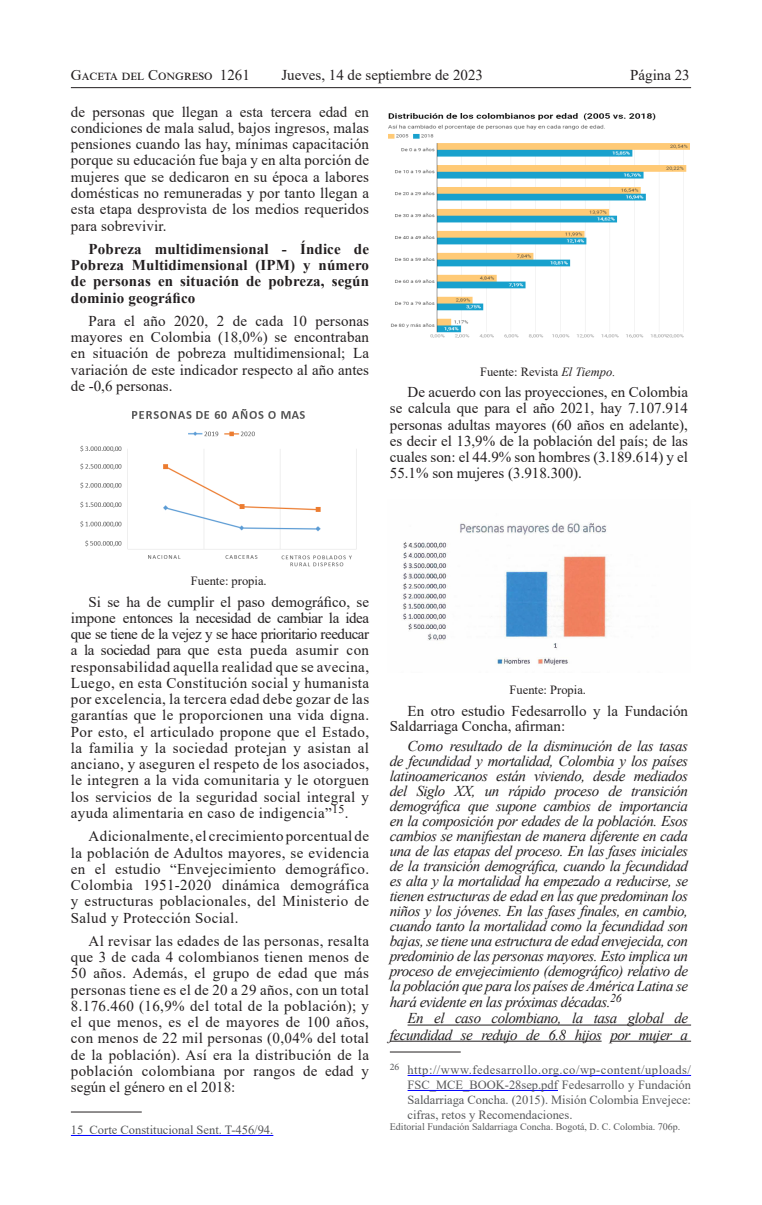
<style>
.page{position:relative;width:762px;height:1205px;background:#fff}
.page>*{position:absolute;margin:0;border:0;box-sizing:border-box;transform-origin:0 0}
.Párrafos{font:15px/16.2px "Times New Roman";letter-spacing:.01em;color:#231f20;text-align:justify}
.Párrafos-2{font:italic 15px/15.1px "Times New Roman";letter-spacing:-.03em;color:#231f20;text-align:justify}
.Párrafos-3{font:700 15px/16.2px "Times New Roman";letter-spacing:.01em;color:#231f20;text-align:justify}
.Pies_de_páginas{font:12.5px/15px "Times New Roman";color:#57585a;text-align:justify}
.Párrafos-4{font:12.5px "Times New Roman";color:#231f20}
.Pies_de_páginas-2{font:10px "Times New Roman";color:#57585a}
.s1{font-style:italic}
</style>
<div class="page">
<hr style="left:71px;top:87px;width:620px;height:1px;background:#231f20">
<img style="left:80px;top:409px;width:277px;height:158px">
<hr style="left:71px;top:1111px;width:71px;height:1px;background:#231f20">
<hr style="left:71px;top:1135px;width:202px;height:1px;background:#00f">
<hr style="left:407px;top:1024px;width:284px;height:1px;background:#231f20">
<hr style="left:390px;top:1041px;width:211px;height:1px;background:#231f20">
<hr style="left:610px;top:1041px;width:81px;height:1px;background:#231f20">
<img style="left:388px;top:113px;width:301px;height:225px">
<img style="left:403px;top:522px;width:206px;height:143px">
<hr style="left:390px;top:1051px;width:71px;height:1px;background:#231f20">
<hr style="left:407px;top:1075px;width:284px;height:1px;background:#00f">
<hr style="left:407px;top:1090px;width:151px;height:1px;background:#00f">
<p class="Párrafos" style="left:71px;top:67px;width:180px">Gaceta del Congreso 1261</p>
<p class="Párrafos" style="left:281px;top:67px;width:203px">Jueves, 14 de septiembre de 2023</p>
<p class="Párrafos" style="left:630px;top:67px;width:61px">Página 23</p>
<p class="Párrafos" style="left:71px;top:103px;width:300px">de personas que llegan a esta tercera edad en condiciones de mala salud, bajos ingresos, malas pensiones cuando las hay, mínimas capacitación porque su educación fue baja y en alta porción de mujeres que se dedicaron en su época a labores domésticas no remuneradas y por tanto llegan a esta etapa desprovista de los medios requeridos para sobrevivir.</p>
<p class="Párrafos-3" style="left:71px;top:240px;width:300px;text-indent:18px">Pobreza multidimensional - Índice de Pobreza Multidimensional (IPM) y número de personas en situación de pobreza, según dominio geográfico</p>
<p class="Párrafos" style="left:71px;top:312px;width:300px;text-indent:18px">Para el año 2020, 2 de cada 10 personas mayores en Colombia (18,0%) se encontraban en situación de pobreza multidimensional; La variación de este indicador respecto al año antes de -0,6 personas.</p>
<p class="Párrafos-4" style="left:480px;top:362px;width:137px">Fuente: Revista <span class="s1">El Tiempo.</span></p>
<p class="Párrafos" style="left:390px;top:383px;width:300px;text-indent:18px">De acuerdo con las proyecciones, en Colombia se calcula que para el año 2021, hay 7.107.914 personas adultas mayores (60 años en adelante), es decir el 13,9% de la población del país; de las cuales son: el 44.9% son hombres (3.189.614) y el 55.1% son mujeres (3.918.300).</p>
<p class="Párrafos-4" style="left:191px;top:572px;width:77px">Fuente: propia.</p>
<p class="Párrafos" style="left:71px;top:593px;width:300px;text-indent:18px">Si se ha de cumplir el paso demográfico, se impone entonces la necesidad de cambiar la idea que se tiene de la vejez y se hace prioritario reeducar a la sociedad para que esta pueda asumir con responsabilidad aquella realidad que se avecina, Luego, en esta Constitución social y humanista por excelencia, la tercera edad debe gozar de las garantías que le proporcionen una vida digna.<br>Por esto, el articulado propone que el Estado, la familia y la sociedad protejan y asistan al anciano, y aseguren el respeto de los asociados, le integren a la vida comunitaria y le otorguen los servicios de la seguridad social integral y ayuda alimentaria en caso de indigencia”<sup>15</sup>.</p>
<p class="Párrafos" style="left:71px;top:827px;width:300px;text-indent:18px">Adicionalmente, el crecimiento porcentual de la población de Adultos mayores, se evidencia en el estudio “Envejecimiento demográfico.<br>Colombia 1951-2020 dinámica demográfica y estructuras poblacionales, del Ministerio de Salud y Protección Social.</p>
<p class="Párrafos" style="left:71px;top:932px;width:300px;text-indent:18px">Al revisar las edades de las personas, resalta que 3 de cada 4 colombianos tienen menos de 50 años. Además, el grupo de edad que más personas tiene es el de 20 a 29 años, con un total 8.176.460 (16,9% del total de la población); y el que menos, es el de mayores de 100 años, con menos de 22 mil personas (0,04% del total de la población). Así era la distribución de la población colombiana por rangos de edad y según el género en el 2018:</p>
<p class="Pies_de_páginas" style="left:71px;top:1122px;width:204px">15 Corte Constitucional Sent. T-456/94.</p>
<p class="Párrafos-4" style="left:509px;top:681px;width:78px">Fuente: Propia.</p>
<p class="Párrafos" style="left:390px;top:703px;width:300px;line-height:15px;text-indent:18px">En otro estudio Fedesarrollo y la Fundación<br>Saldarriaga Concha, afirman:</p>
<p class="Párrafos-2" style="left:390px;top:738px;width:300px;text-indent:18px">Como resultado de la disminución de las tasas de fecundidad y mortalidad, Colombia y los países latinoamericanos están viviendo, desde mediados del Siglo XX, un rápido proceso de transición demográfica que supone cambios de importancia en la composición por edades de la población. Esos cambios se manifiestan de manera diferente en cada una de las etapas del proceso. En las fases iniciales de la transición demográfica, cuando la fecundidad es alta y la mortalidad ha empezado a reducirse, se tienen estructuras de edad en las que predominan los niños y los jóvenes. En las fases finales, en cambio, cuando tanto la mortalidad como la fecundidad son bajas, se tiene una estructura de edad envejecida, con predominio de las personas mayores. Esto implica un proceso de envejecimiento (demográfico) relativo de la población que para los países de América Latina se hará evidente en las próximas décadas.<sup>26</sup></p>
<p class="Párrafos-2" style="left:390px;top:1010px;width:300px;line-height:16.1px;text-align:right">En el caso colombiano, la tasa global de fecundidad se redujo de 6.8 hijos por mujer a</p>
<p class="Pies_de_páginas" style="left:407px;top:1062px;width:285px;text-indent:-18px"><sup>26</sup> http://www.fedesarrollo.org.co/wp-content/uploads/ FSC_MCE_BOOK-28sep.pdf Fedesarrollo y Fundación Saldarriaga Concha. (2015). Misión Colombia Envejece: cifras, retos y Recomendaciones.</p>
<p class="Pies_de_páginas-2" style="left:390px;top:1119px;width:292px">Editorial Fundación Saldarriaga Concha. Bogotá, D. C. Colombia. 706p.</p>
</div>
